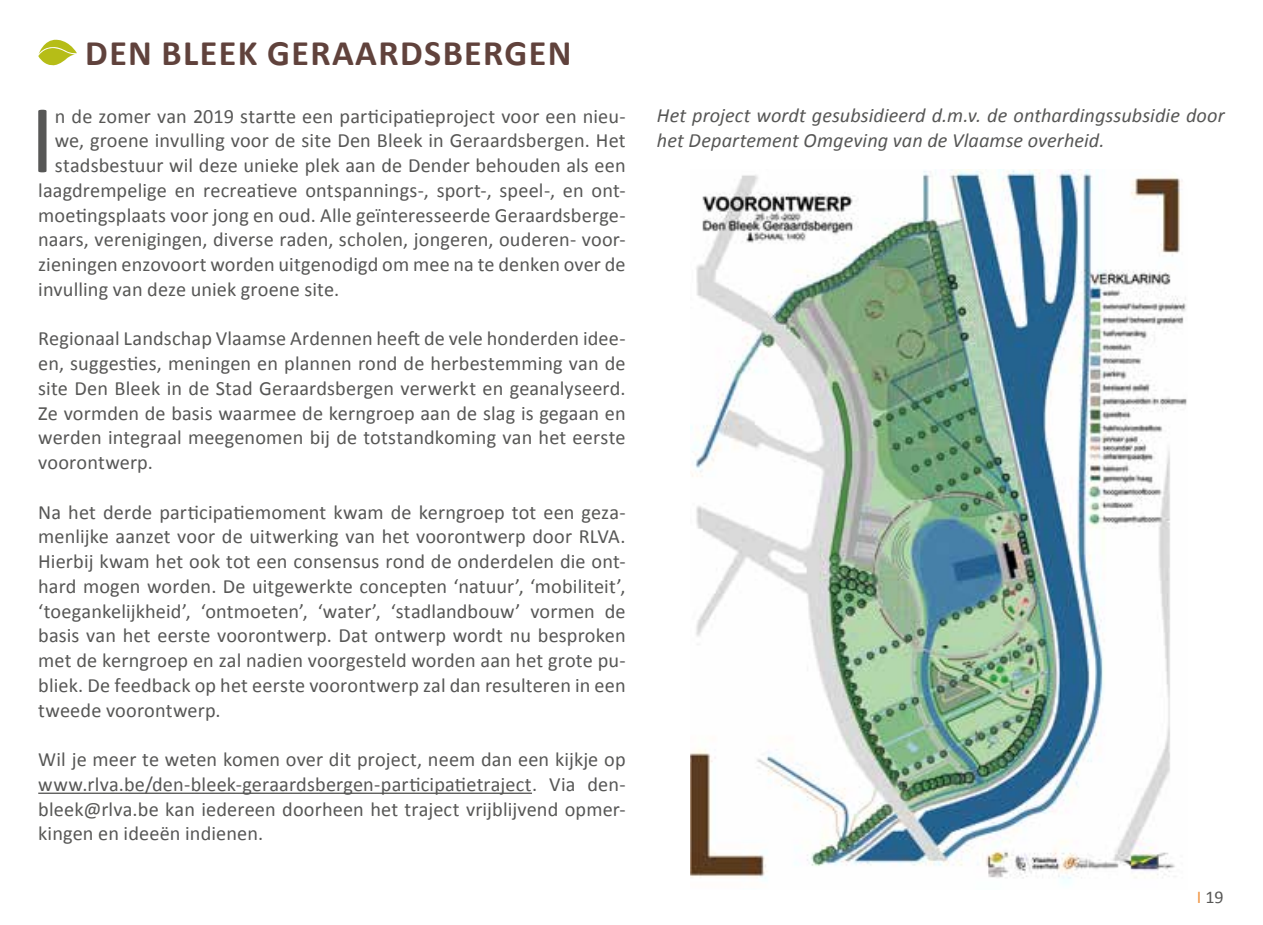
<style>
.page{position:relative;width:1263px;height:925px;background:#fff}
.page>*{position:absolute;margin:0;border:0;box-sizing:border-box;transform-origin:0 0}
.t1{font:98.33px "Calibri";color:#575756}
.t2{font:700 36px "Calibri";letter-spacing:.04em;color:#60423c}
.t3{font:20.25px/24.8px "Calibri";letter-spacing:.005em;color:#575756;text-align:justify}
.t4{font:italic 20.25px/24.8px "Calibri";letter-spacing:.005em;color:#575756}
.t5{font:18px "Calibri";color:#575756}
.s1{color:#f09544}
</style>
<div class="page">
<svg style="left:38px;top:39px;width:39px;height:27px"></svg>
<img style="left:690px;top:169px;width:497px;height:715px">
<hr style="left:38px;top:792px;width:494px;height:2px;background:#575756">
<h2 class="t2" style="left:85px;top:31px;width:488px">DEN BLEEK GERAARDSBERGEN</h2>
<h1 class="t1" style="left:30px;top:78px;width:26px">I</h1>
<p class="t3" style="left:55px;top:103px;width:572px">n de zomer van 2019 startte een participatieproject voor een nieu-</p>
<p class="t3" style="left:55px;top:127px;width:572px">we, groene invulling voor de site Den Bleek in Geraardsbergen. Het</p>
<p class="t3" style="left:55px;top:152px;width:572px">stadsbestuur wil deze unieke plek aan de Dender behouden als een</p>
<p class="t3" style="left:38px;top:177px;width:589px">laagdrempelige en recreatieve ontspannings-, sport-, speel-, en ont-</p>
<p class="t3" style="left:38px;top:201px;width:589px">moetingsplaats voor jong en oud. Alle geïnteresseerde Geraardsberge-</p>
<p class="t3" style="left:38px;top:226px;width:589px">naars, verenigingen, diverse raden, scholen, jongeren, ouderen- voor-</p>
<p class="t3" style="left:38px;top:251px;width:589px">zieningen enzovoort worden uitgenodigd om mee na te denken over de</p>
<p class="t3" style="left:38px;top:276px;width:302px">invulling van deze uniek groene site.</p>
<p class="t3" style="left:38px;top:325px;width:589px">Regionaal Landschap Vlaamse Ardennen heeft de vele honderden idee&shy;ën, suggesties, meningen en plannen rond de herbestemming van de site Den Bleek in de Stad Geraardsbergen verwerkt en geanalyseerd.<br>Ze vormden de basis waarmee de kerngroep aan de slag is gegaan en werden integraal meegenomen bij de totstandkoming van het eerste voorontwerp.</p>
<p class="t3" style="left:38px;top:498px;width:589px">Na het derde participatiemoment kwam de kerngroep tot een geza&shy;menlijke aanzet voor de uitwerking van het voorontwerp door RLVA.<br>Hierbij kwam het ook tot een consensus rond de onderdelen die ont&shy;hard mogen worden. De uitgewerkte concepten ‘natuur’, ‘mobiliteit’, ‘toegankelijkheid’, ‘ontmoeten’, ‘water’, ‘stadlandbouw’ vormen de basis van het eerste voorontwerp. Dat ontwerp wordt nu besproken met de kerngroep en zal nadien voorgesteld worden aan het grote pu&shy;bliek. De feedback op het eerste voorontwerp zal dan resulteren in een tweede voorontwerp.</p>
<p class="t3" style="left:38px;top:746px;width:589px">Wil je meer te weten komen over dit project, neem dan een kijkje op www.rlva.be/den-bleek-geraardsbergen-participatietraject. Via den&shy;bleek@rlva.be kan iedereen doorheen het traject vrijblijvend opmer&shy;kingen en ideeën indienen.</p>
<p class="t4" style="left:657px;top:102px;width:569px">Het project wordt gesubsidieerd d.m.v. de onthardingssubsidie door het Departement Omgeving van de Vlaamse overheid.</p>
<p class="t5" style="left:1197px;top:886px;width:28px"><span class="s1">I</span> 19</p>
</div>
